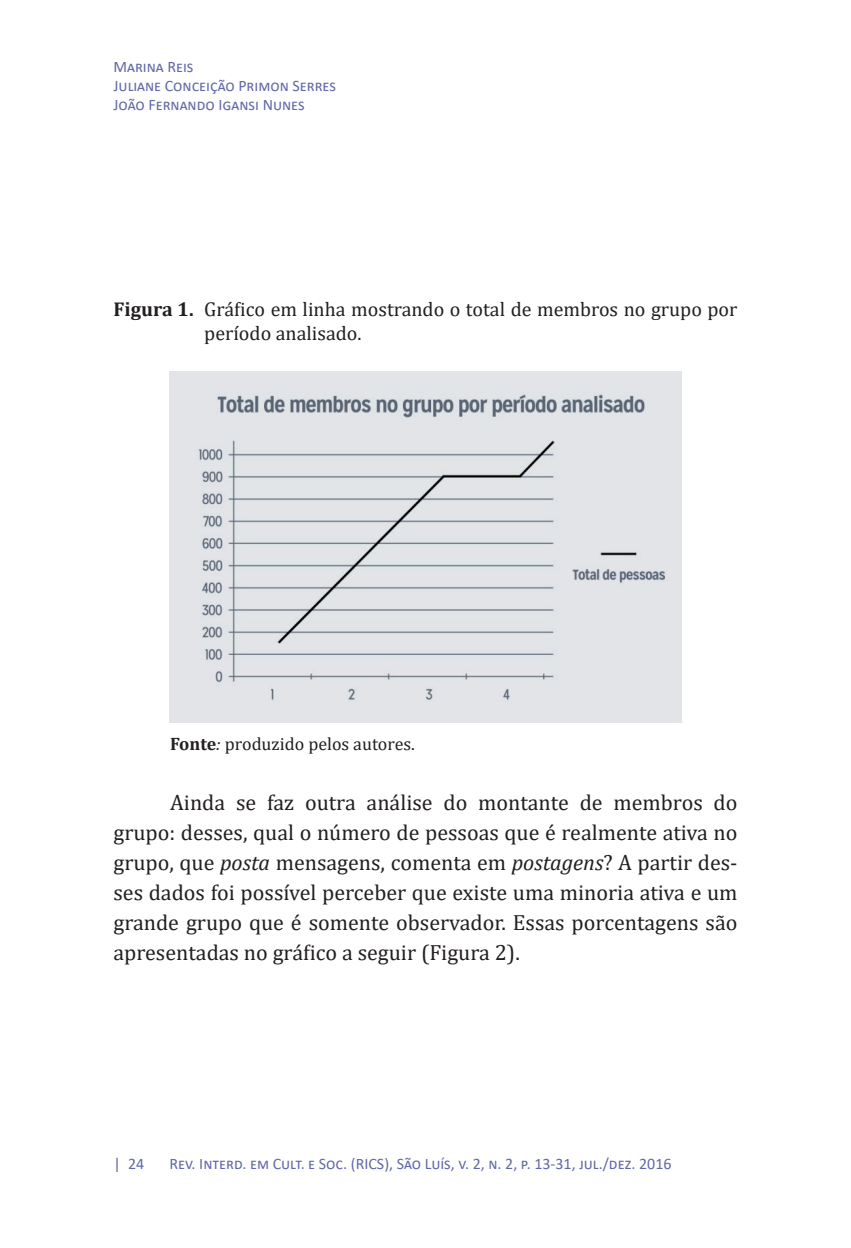
<style>
.page{position:relative;width:851px;height:1248px;background:#fff}
.page>*{position:absolute;margin:0;border:0;box-sizing:border-box;transform-origin:0 0}
._01_Paragrafo{font:22px/30px "Cambria";color:#231f20;text-align:justify}
.t1{font:20px/24px "Cambria";color:#231f20}
.t2{font:18px "Cambria";color:#231f20}
.t3{font:16px/19.2px "Calibri";color:#6168a7}
.s1{font-weight:700}
.s2{font-style:italic}
</style>
<div class="page">
<img style="left:169px;top:371px;width:512px;height:352px">
<p class="t3" style="left:113px;top:56px;width:224px">Marina Reis<br>Juliane Conceição Primon Serres<br>João Fernando Igansi Nunes</p>
<p class="t1" style="left:204px;top:297px;width:534px;text-indent:-91px"><span class="s1">Figura 1.</span> Gráfico em linha mostrando o total de membros no grupo por período analisado.</p>
<p class="t2" style="left:170px;top:733px;width:246px"><span class="s1">Fonte</span><span class="s2">:</span> produzido pelos autores.</p>
<p class="_01_Paragrafo" style="left:113px;top:787px;width:625px;text-indent:57px">Ainda se faz outra análise do montante de membros do grupo: desses, qual o número de pessoas que é realmente ativa no grupo, que <span class="s2">posta</span> mensagens, comenta em <span class="s2">postagens</span>? A partir des&shy;ses dados foi possível perceber que existe uma minoria ativa e um grande grupo que é somente observador. Essas porcentagens são apresentadas no gráfico a seguir (Figura 2).</p>
<p class="t3" style="left:113px;top:1153px;width:32px">| 24</p>
<p class="t3" style="left:170px;top:1153px;width:503px">Rev. Interd. em Cult. e Soc. (RICS), São Luís, v. 2, n. 2, p. 13-31, jul./dez. 2016</p>
</div>
